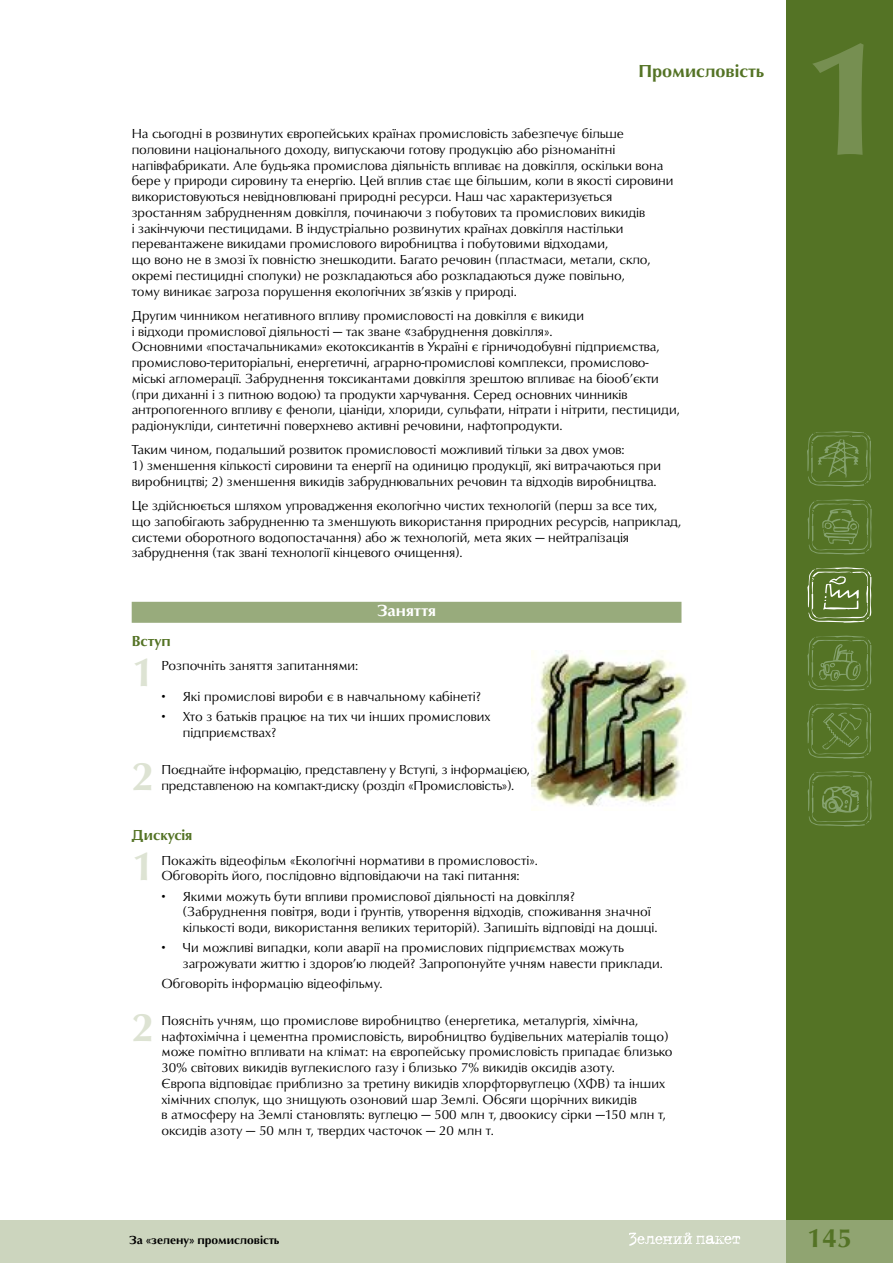
<style>
.page{position:relative;width:893px;height:1263px;background:#fff}
.page>*{position:absolute;margin:0;border:0;box-sizing:border-box;transform-origin:0 0}
.t1{font:700 165px "URW Classico TCY";color:#768f51}
.t2{font:700 41.25px "URW Classico TCY";color:#dde3d3}
.t3{font:700 27px "URW Classico TCY";color:#547325}
.t4{font:700 18px "URW Classico TCY";color:#547325}
.t5{font:700 16.5px "URW Classico TCY";color:#fff}
.t6{font:700 15px "URW Classico TCY";color:#547325}
.t7{font:13.5px/15.8px "URW Classico TCY";letter-spacing:-.005em;color:#000}
.t8{font:700 12px "URW Classico TCY";color:#000}
.s1{font-size:17.25px}
</style>
<div class="page">
<div style="left:0;top:1220px;width:893px;height:43px;background:#ccd5be"></div>
<div style="left:787px;top:0;width:106px;height:1263px;background:#547325"></div>
<div style="left:787px;top:1220px;width:106px;height:43px;background:#90a471"></div>
<svg style="left:629px;top:1232px;width:111px;height:14px"></svg>
<svg style="left:807px;top:636px;width:64px;height:55px"></svg>
<svg style="left:807px;top:703px;width:64px;height:56px"></svg>
<svg style="left:808px;top:771px;width:64px;height:55px"></svg>
<svg style="left:808px;top:499px;width:64px;height:56px"></svg>
<svg style="left:807px;top:567px;width:64px;height:56px"></svg>
<svg style="left:807px;top:431px;width:64px;height:55px"></svg>
<div style="left:132px;top:602px;width:549px;height:21px;background:#98ab7c"></div>
<img style="left:532px;top:651px;width:155px;height:155px">
<h3 class="t4" style="left:638px;top:61px;width:127px">Промисловість</h3>
<p class="t7" style="left:132px;top:126px;width:543px">На сьогодні в розвинутих європейських країнах промисловість забезпечує більше половини національного доходу, випускаючи готову продукцію або різноманітні напівфабрикати. Але будь-яка промислова діяльність впливає на довкілля, оскільки вона бере у природи сировину та енергію. Цей вплив стає ще більшим, коли в якості сировини використовуються невідновлювані природні ресурси. Наш час характеризується зростанням забрудненням довкілля, починаючи з побутових та промислових викидів<br>і закінчуючи пестицидами. В індустріально розвинутих країнах довкілля настільки перевантажене викидами промислового виробництва і побутовими відходами,<br>що воно не в змозі їх повністю знешкодити. Багато речовин (пластмаси, метали, скло, окремі пестицидні сполуки) не розкладаються або розкладаються дуже повільно,<br>тому виникає загроза порушення екологічних зв’язків у природі.</p>
<p class="t7" style="left:132px;top:307px;width:550px">Другим чинником негативного впливу промисловості на довкілля є викиди<br>і відходи промислової діяльності — так зване <span class="s1">«</span>забруднення довкілля».<br>Основними «постачальниками» екотоксикантів в Україні є гірничодобувні підприємства, промислово-територіальні, енергетичні, аграрно-промислові комплекси, промислово&shy;міські агломерації. Забруднення токсикантами довкілля зрештою впливає на біооб’єкти (при диханні і з питною водою) та продукти харчування. Cеред основних чинників антропогенного впливу є феноли, ціаніди, хлориди, сульфати, нітрати і нітрити, пестициди, радіонукліди, синтетичні поверхнево активні речовини, нафтопродукти.</p>
<p class="t7" style="left:132px;top:442px;width:494px">Таким чином, подальший розвиток промисловості можливий тільки за двох умов:</p>
<p class="t7" style="left:132px;top:458px;width:531px">1) зменшення кількості сировини та енергії на одиницю продукції, які витрачаються при виробництві; 2) зменшення викидів забруднювальних речовин та відходів виробництва.</p>
<p class="t7" style="left:132px;top:498px;width:551px">Це здійснюється шляхом упровадження екологічно чистих технологій (перш за все тих,<br>що запобігають забрудненню та зменшують використання природних ресурсів, наприклад, системи оборотного водопостачання) або ж технологій, мета яких — нейтралізація забруднення (так звані технології кінцевого очищення).</p>
<p class="t5" style="left:377px;top:601px;width:61px">Заняття</p>
<p class="t6" style="left:132px;top:632px;width:40px">Вступ</p>
<h2 class="t2" style="left:132px;top:647px;width:24px">1</h2>
<p class="t7" style="left:161px;top:657px;width:198px">Розпочніть заняття запитаннями:</p>
<p class="t7" style="left:161px;top:689px;width:321px">• Які промислові вироби є в навчальному кабінеті?</p>
<p class="t7" style="left:183px;top:709px;width:309px;text-indent:-21px">• Хто з батьків працює на тих чи інших промислових підприємствах?</p>
<h2 class="t2" style="left:132px;top:752px;width:24px">2</h2>
<p class="t7" style="left:161px;top:762px;width:370px">Поєднайте інформацію, представлену у Вступі, з інформацією, представленою на компакт-диску (розділ «Промисловість»).</p>
<p class="t6" style="left:132px;top:826px;width:62px">Дискусія</p>
<h2 class="t2" style="left:132px;top:842px;width:24px">1</h2>
<p class="t7" style="left:161px;top:852px;width:378px">Покажіть відеофільм «Екологічні нормативи в промисловості».<br>Обговоріть його, послідовно відповідаючи на такі питання:</p>
<p class="t7" style="left:183px;top:888px;width:476px;text-indent:-21px">• Якими можуть бути впливи промислової діяльності на довкілля? (Забруднення повітря, води і ґрунтів, утворення відходів, споживання значної кількості води, використання великих територій). Запишіть відповіді на дошці.</p>
<p class="t7" style="left:183px;top:939px;width:482px;text-indent:-21px">• Чи можливі випадки, коли аварії на промислових підприємствах можуть загрожувати життю і здоров’ю людей? Запропонуйте учням навести приклади.</p>
<p class="t7" style="left:161px;top:975px;width:223px">Обговоріть інформацію відеофільму.</p>
<h2 class="t2" style="left:132px;top:1002px;width:24px">2</h2>
<p class="t7" style="left:161px;top:1012px;width:513px">Поясніть учням, що промислове виробництво (енергетика, металургія, хімічна, нафтохімічна і цементна промисловість, виробництво будівельних матеріалів тощо) може помітно впливати на клімат: на європейську промисловість припадає близько 30% світових викидів вуглекислого газу і близько 7% викидів оксидів азоту.<br>Європа відповідає приблизно за третину викидів хлорфторвуглецю (ХФВ) та інших хімічних сполук, що знищують озоновий шар Землі. Обсяги щорічних викидів<br>в атмосферу на Землі становлять: вуглецю — 500 млн т, двоокису сірки —150 млн т, оксидів азоту — 50 млн т, твердих часточок — 20 млн т.</p>
<h1 class="t1" style="left:801px;top:1px;width:92px">1</h1>
<p class="t8" style="left:129px;top:1233px;width:152px">За «зелену» промисловість</p>
<h3 class="t3" style="left:807px;top:1222px;width:46px">145</h3>
</div>
